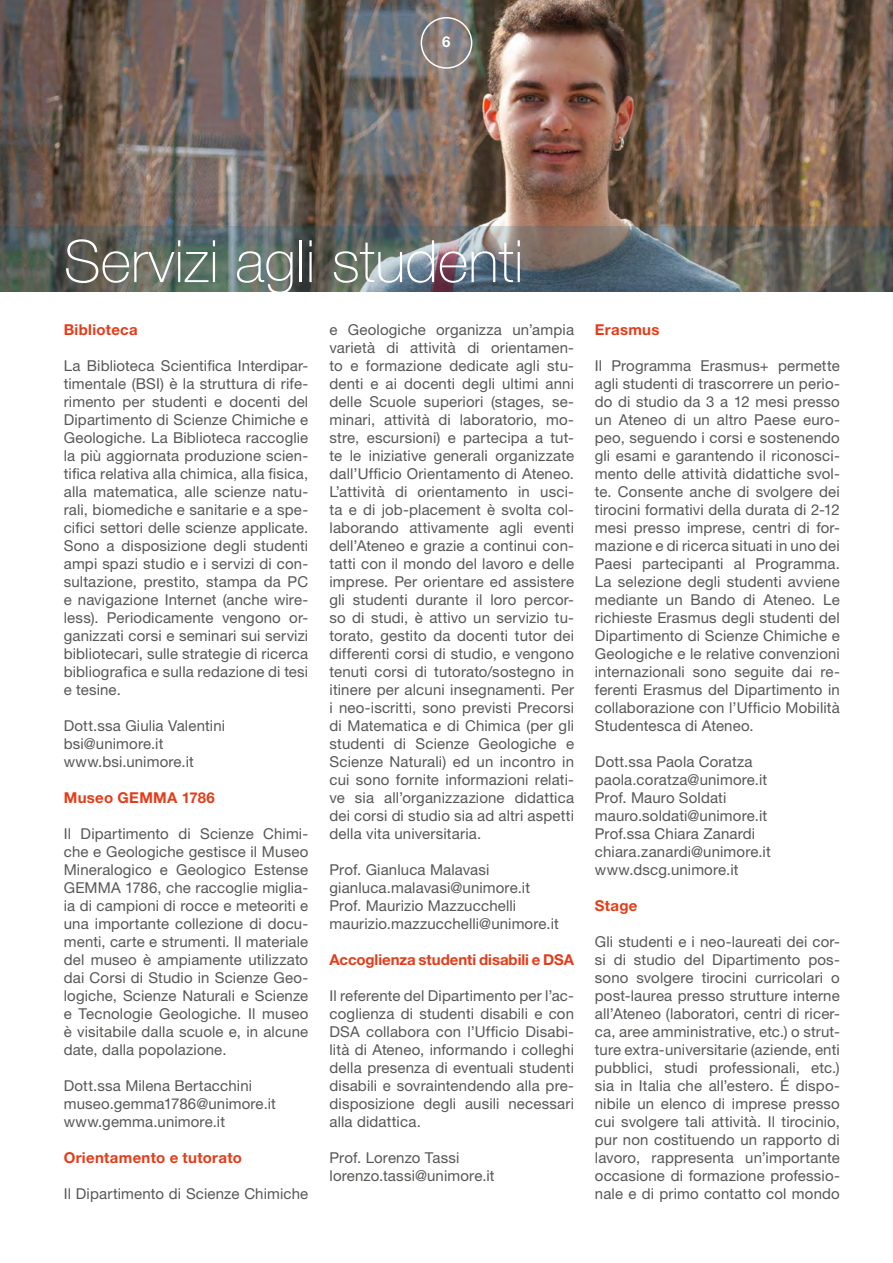
<style>
.page{position:relative;width:893px;height:1263px;background:#fff}
.page>*{position:absolute;margin:0;border:0;box-sizing:border-box;transform-origin:0 0}
.t1{font:100 58.5px "Helvetica Neue LT Std";color:#fff}
.t2{font:15px/18px "Helvetica Neue LT Std";letter-spacing:.01em;color:#575756;text-align:justify}
.t3{font:700 15px "Helvetica Neue LT Std";letter-spacing:.015em;color:#e73b18}
.t4{font:700 15px "Helvetica Neue LT Std";letter-spacing:-.005em;color:#e73b18}
.t5{font:700 15px "Helvetica Neue LT Std";color:#fff}
</style>
<div class="page">
<img style="left:0;top:0;width:893px;height:226px">
<img style="left:0;top:226px;width:893px;height:66px">
<div style="left:421px;top:17px;width:51px;height:52px;border:2px solid #fff;border-radius:50%"></div>
<p class="t5" style="left:442px;top:32px;width:10px">6</p>
<h1 class="t1" style="left:64px;top:228px;width:461px">Servizi agli studenti</h1>
<p class="t3" style="left:64px;top:321px;width:75px">Biblioteca</p>
<p class="t2" style="left:64px;top:357px;width:246px">La Biblioteca Scientifica Interdipar&shy;timentale (BSI) è la struttura di rife&shy;rimento per studenti e docenti del Dipartimento di Scienze Chimiche e Geologiche. La Biblioteca raccoglie la più aggiornata produzione scien&shy;tifica relativa alla chimica, alla fisica, alla matematica, alle scienze natu&shy;rali, biomediche e sanitarie e a spe&shy;cifici settori delle scienze applicate.<br>Sono a disposizione degli studenti ampi spazi studio e i servizi di con&shy;sultazione, prestito, stampa da PC e navigazione Internet (anche wire&shy;less). Periodicamente vengono or&shy;ganizzati corsi e seminari sui servizi bibliotecari, sulle strategie di ricerca bibliografica e sulla redazione di tesi e tesine.</p>
<p class="t2" style="left:64px;top:717px;width:163px;text-align:left">Dott.ssa Giulia Valentini bsi@unimore.it www.bsi.unimore.it</p>
<p class="t3" style="left:64px;top:789px;width:153px">Museo GEMMA 1786</p>
<p class="t2" style="left:64px;top:825px;width:246px">Il Dipartimento di Scienze Chimi&shy;che e Geologiche gestisce il Museo Mineralogico e Geologico Estense GEMMA 1786, che raccoglie miglia&shy;ia di campioni di rocce e meteoriti e una importante collezione di docu&shy;menti, carte e strumenti. Il materiale del museo è ampiamente utilizzato dai Corsi di Studio in Scienze Geo&shy;logiche, Scienze Naturali e Scienze e Tecnologie Geologiche. Il museo è visitabile dalla scuole e, in alcune date, dalla popolazione.</p>
<p class="t2" style="left:64px;top:1077px;width:214px;text-align:left">Dott.ssa Milena Bertacchini museo.gemma1786@unimore.it www.gemma.unimore.it</p>
<p class="t3" style="left:64px;top:1149px;width:180px">Orientamento e tutorato</p>
<p class="t2" style="left:64px;top:1185px;width:246px">Il Dipartimento di Scienze Chimiche</p>
<p class="t2" style="left:330px;top:321px;width:246px">e Geologiche organizza un’ampia varietà di attività di orientamen&shy;to e formazione dedicate agli stu&shy;denti e ai docenti degli ultimi anni delle Scuole superiori (stages, se&shy;minari, attività di laboratorio, mo&shy;stre, escursioni) e partecipa a tut&shy;te le iniziative generali organizzate dall’Ufficio Orientamento di Ateneo.<br>L’attività di orientamento in usci&shy;ta e di job-placement è svolta col&shy;laborando attivamente agli eventi dell’Ateneo e grazie a continui con&shy;tatti con il mondo del lavoro e delle imprese. Per orientare ed assistere gli studenti durante il loro percor&shy;so di studi, è attivo un servizio tu&shy;torato, gestito da docenti tutor dei differenti corsi di studio, e vengono tenuti corsi di tutorato/sostegno in itinere per alcuni insegnamenti. Per i neo-iscritti, sono previsti Precorsi di Matematica e di Chimica (per gli studenti di Scienze Geologiche e Scienze Naturali) ed un incontro in cui sono fornite informazioni relati&shy;ve sia all’organizzazione didattica dei corsi di studio sia ad altri aspetti della vita universitaria.</p>
<p class="t2" style="left:330px;top:861px;width:231px;text-align:left">Prof. Gianluca Malavasi gianluca.malavasi@unimore.it<br>Prof. Maurizio Mazzucchelli maurizio.mazzucchelli@unimore.it</p>
<p class="t4" style="left:330px;top:951px;width:246px">Accoglienza studenti disabili e DSA</p>
<p class="t2" style="left:330px;top:987px;width:246px">Il referente del Dipartimento per l’ac&shy;coglienza di studenti disabili e con DSA collabora con l’Ufficio Disabi&shy;lità di Ateneo, informando i colleghi della presenza di eventuali studenti disabili e sovraintendendo alla pre&shy;disposizione degli ausili necessari alla didattica.</p>
<p class="t2" style="left:330px;top:1149px;width:167px">Prof. Lorenzo Tassi lorenzo.tassi@unimore.it</p>
<p class="t3" style="left:595px;top:321px;width:66px">Erasmus</p>
<p class="t2" style="left:595px;top:357px;width:246px">Il Programma Erasmus+ permette agli studenti di trascorrere un perio&shy;do di studio da 3 a 12 mesi presso un Ateneo di un altro Paese euro&shy;peo, seguendo i corsi e sostenendo gli esami e garantendo il riconosci&shy;mento delle attività didattiche svol&shy;te. Consente anche di svolgere dei tirocini formativi della durata di 2-12 mesi presso imprese, centri di for&shy;mazione e di ricerca situati in uno dei Paesi partecipanti al Programma.<br>La selezione degli studenti avviene mediante un Bando di Ateneo. Le richieste Erasmus degli studenti del Dipartimento di Scienze Chimiche e Geologiche e le relative convenzioni internazionali sono seguite dai re&shy;ferenti Erasmus del Dipartimento in collaborazione con l’Ufficio Mobilità Studentesca di Ateneo.</p>
<p class="t2" style="left:595px;top:753px;width:177px;text-align:left">Dott.ssa Paola Coratza paola.coratza@unimore.it<br>Prof. Mauro Soldati mauro.soldati@unimore.it<br>Prof.ssa Chiara Zanardi chiara.zanardi@unimore.it www.dscg.unimore.it</p>
<p class="t3" style="left:595px;top:897px;width:44px">Stage</p>
<p class="t2" style="left:595px;top:933px;width:246px">Gli studenti e i neo-laureati dei cor&shy;si di studio del Dipartimento pos&shy;sono svolgere tirocini curricolari o post-laurea presso strutture interne all’Ateneo (laboratori, centri di ricer&shy;ca, aree amministrative, etc.) o strut&shy;ture extra-universitarie (aziende, enti pubblici, studi professionali, etc.) sia in Italia che all’estero. É dispo&shy;nibile un elenco di imprese presso cui svolgere tali attività. Il tirocinio, pur non costituendo un rapporto di lavoro, rappresenta un’importante occasione di formazione professio&shy;nale e di primo contatto col mondo</p>
</div>
